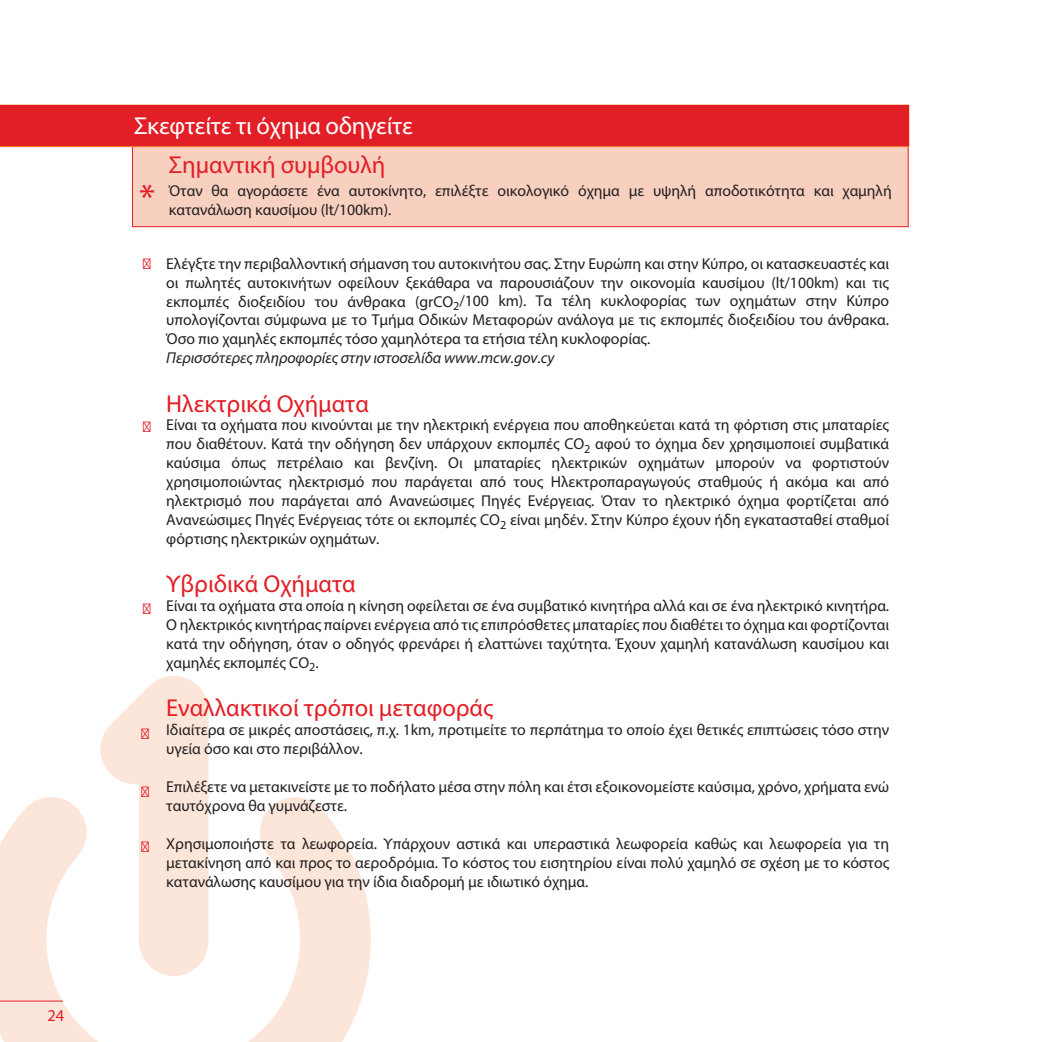
<style>
.page{position:relative;width:1042px;height:1042px;background:#fff}
.page>*{position:absolute;margin:0;border:0;box-sizing:border-box;transform-origin:0 0}
.t1{font:38.5px "Myriad";color:#e21e26}
.t2{font:24.5px "Myriad Pro";color:#e21e26}
.t3{font:24.5px "Myriad Pro";letter-spacing:-.01em;color:#fff}
.t4{font:16.45px "Myriad";color:#e21e26}
.t5{font:15.75px/18.9px "Myriad Pro";letter-spacing:-.005em;color:#231f20;text-align:justify}
.t6{font:italic 15.75px "Myriad Pro";letter-spacing:-.005em;color:#231f20}
.s1{font-family:"Myriad"}
</style>
<div class="page">
<svg style="left:0;top:797px;width:371px;height:244px"></svg>
<hr style="left:0;top:1000px;width:63px;height:1px;background:#e21e26">
<div style="left:132px;top:140px;width:776px;height:87px;background:#f8d0c0"></div>
<div style="left:132px;top:140px;width:776px;height:87px;border:1px solid #e21e26"></div>
<svg style="left:0;top:105px;width:909px;height:42px"></svg>
<div style="left:0;top:105px;width:908px;height:41px;background:#e21e26"></div>
<svg style="left:100px;top:676px;width:108px;height:299px"></svg>
<p class="t4" style="left:48px;top:1009px;width:18px">24</p>
<h2 class="t3" style="left:134px;top:116px;width:280px">Σκεφτείτε τι όχημα οδηγείτε</h2>
<h1 class="t1" style="left:139px;top:184px;width:17px">*</h1>
<h2 class="t2" style="left:169px;top:155px;width:218px">Ση<span class="s1">μ</span>αντική συ<span class="s1">μ</span>βουλή</h2>
<p class="t5" style="left:169px;top:182px;width:724px">Όταν θα αγοράσετε ένα αυτοκίνητο, επιλέξτε οικολογικό όχημα με υψηλή αποδοτικότητα και χαμηλή κατανάλωση καυσίμου (lt/100km).</p>
<p class="t5" style="left:166px;top:255px;width:724px">Ελέγξτε την περιβαλλοντική σήμανση του αυτοκινήτου σας. Στην Ευρώπη και στην Κύπρο, οι κατασκευαστές και οι πωλητές αυτοκινήτων οφείλουν ξεκάθαρα να παρουσιάζουν την οικονομία καυσίμου (lt/100km) και τις εκπομπές διοξειδίου του άνθρακα (grCO<sub>2</sub>/100 km). Τα τέλη κυκλοφορίας των οχημάτων στην Κύπρο υπολογίζονται σύμφωνα με το Τμήμα Οδικών Μεταφορών ανάλογα με τις εκπομπές διοξειδίου του άνθρακα.<br>Όσο πιο χαμηλές εκπομπές τόσο χαμηλότερα τα ετήσια τέλη κυκλοφορίας.</p>
<p class="t6" style="left:166px;top:348px;width:389px">Περισσότερες πληροφορίες στην ιστοσελίδα www.mcw.gov.cy</p>
<h2 class="t2" style="left:166px;top:394px;width:204px">Ηλεκτρικά Οχήματα</h2>
<p class="t5" style="left:166px;top:416px;width:724px">Είναι τα οχήματα που κινούνται με την ηλεκτρική ενέργεια που αποθηκεύεται κατά τη φόρτιση στις μπαταρίες που διαθέτουν. Κατά την οδήγηση δεν υπάρχουν εκπομπές CO<sub>2</sub> αφού το όχημα δεν χρησιμοποιεί συμβατικά καύσιμα όπως πετρέλαιο και βενζίνη. Οι μπαταρίες ηλεκτρικών οχημάτων μπορούν να φορτιστούν χρησιμοποιώντας ηλεκτρισμό που παράγεται από τους Ηλεκτροπαραγωγούς σταθμούς ή ακόμα και από ηλεκτρισμό που παράγεται από Ανανεώσιμες Πηγές Ενέργειας. Όταν το ηλεκτρικό όχημα φορτίζεται από Ανανεώσιμες Πηγές Ενέργειας τότε οι εκπομπές CO<sub>2</sub> είναι μηδέν. Στην Κύπρο έχουν ήδη εγκατασταθεί σταθμοί φόρτισης ηλεκτρικών οχημάτων.</p>
<h2 class="t2" style="left:166px;top:574px;width:191px">Υβριδικά Οχήματα</h2>
<p class="t5" style="left:166px;top:597px;width:724px">Είναι τα οχήματα στα οποία η κίνηση οφείλεται σε ένα συμβατικό κινητήρα αλλά και σε ένα ηλεκτρικό κινητήρα.<br>Ο ηλεκτρικός κινητήρας παίρνει ενέργεια από τις επιπρόσθετες μπαταρίες που διαθέτει το όχημα και φορτίζονται κατά την οδήγηση, όταν ο οδηγός φρενάρει ή ελαττώνει ταχύτητα. Έχουν χαμηλή κατανάλωση καυσίμου και χαμηλές εκπομπές CO<sub>2</sub>.</p>
<h2 class="t2" style="left:166px;top:698px;width:328px">Εναλλακτικοί τρόποι μεταφοράς</h2>
<p class="t5" style="left:166px;top:721px;width:724px">Ιδιαίτερα σε μικρές αποστάσεις, π.χ. 1km, προτιμείτε το περπάτημα το οποίο έχει θετικές επιπτώσεις τόσο στην υγεία όσο και στο περιβάλλον.</p>
<p class="t5" style="left:166px;top:778px;width:724px">Επιλέξετε να μετακινείστε με το ποδήλατο μέσα στην πόλη και έτσι εξοικονομείστε καύσιμα, χρόνο, χρήματα ενώ ταυτόχρονα θα γυμνάζεστε.</p>
<p class="t5" style="left:166px;top:834px;width:724px">Χρησιμοποιήστε τα λεωφορεία. Υπάρχουν αστικά και υπεραστικά λεωφορεία καθώς και λεωφορεία για τη μετακίνηση από και προς το αεροδρόμια. Το κόστος του εισητηρίου είναι πολύ χαμηλό σε σχέση με το κόστος κατανάλωσης καυσίμου για την ίδια διαδρομή με ιδιωτικό όχημα.</p>
</div>
